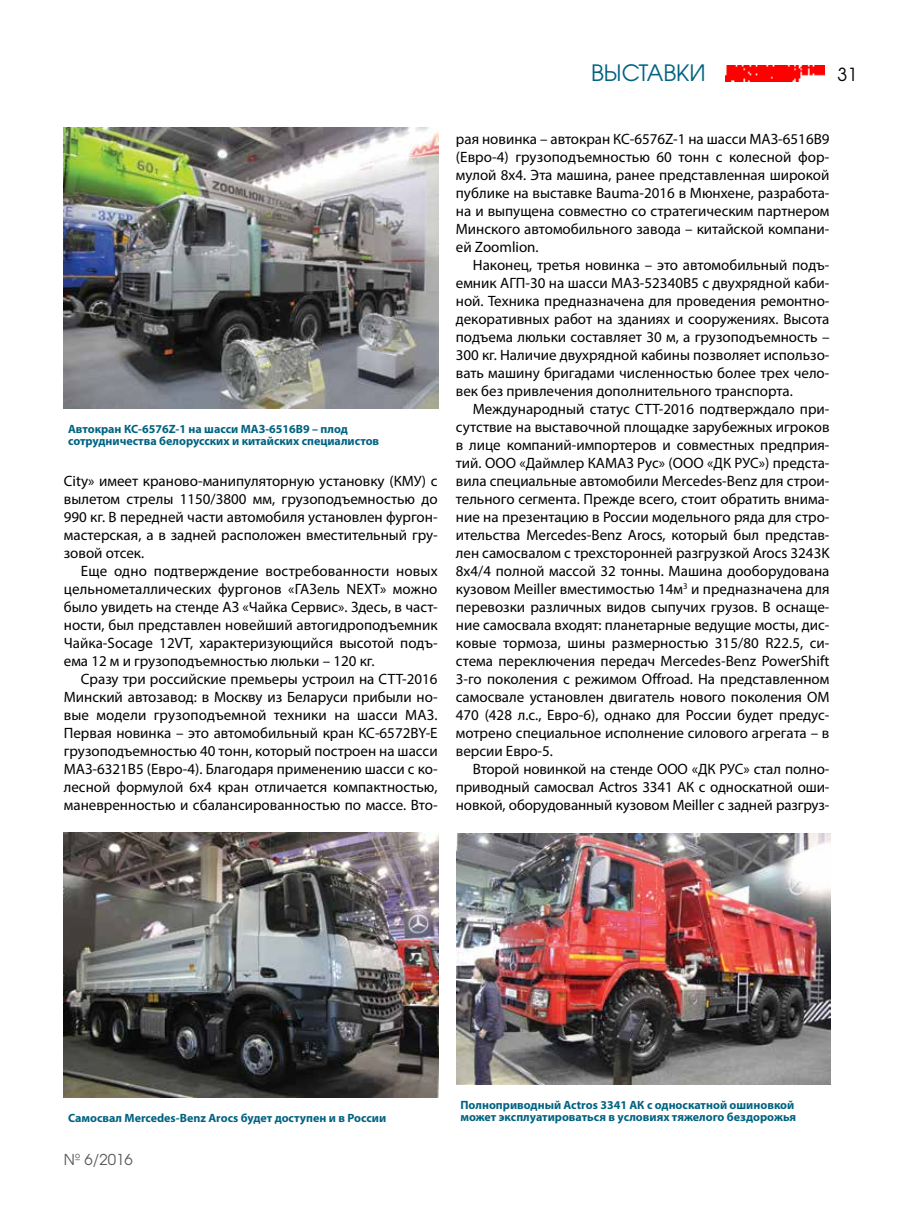
<style>
.page{position:relative;width:915px;height:1212px;background:#fff}
.page>*{position:absolute;margin:0;border:0;box-sizing:border-box;transform-origin:0 0}
.t1{font:22.5px "AG Avalanche C";color:#006382}
.t2{font:18px "AG Avalanche C";color:#000}
.t3{font:15px/18px "Myriad Pro";color:#000;text-align:justify}
.t4{font:15px "AG Avalanche C";color:#58595b}
.t5{font:700 12px/12px "Myriad Pro";color:#006382}
</style>
<div class="page">
<img style="left:725px;top:65px;width:99px;height:17px">
<img style="left:64px;top:128px;width:374px;height:280px">
<img style="left:64px;top:832px;width:374px;height:265px">
<img style="left:456px;top:833px;width:374px;height:251px">
<h1 class="t1" style="left:590px;top:59px;width:116px">ВЫСТАВКИ</h1>
<p class="t2" style="left:837px;top:63px;width:21px">31</p>
<p class="t5" style="left:68px;top:422px;width:312px">Автокран КС-6576Z-1 на шасси МАЗ-6516B9 – плод сотрудничества белорусских и китайских специалистов</p>
<p class="t3" style="left:64px;top:472px;width:375px">City» имеет краново-манипуляторную установку (КМУ) с вылетом стрелы 1150/3800 мм, грузоподъемностью до 990 кг. В передней части автомобиля установлен фургон&shy;мастерская, а в задней расположен вместительный гру&shy;зовой отсек.</p>
<p class="t3" style="left:64px;top:562px;width:375px;text-indent:17px">Еще одно подтверждение востребованности новых цельнометаллических фургонов «ГАЗель NEXT» можно было увидеть на стенде АЗ «Чайка Сервис». Здесь, в част&shy;ности, был представлен новейший автогидроподъемник Чайка-Socage 12VT, характеризующийся высотой подъ&shy;ема 12 м и грузоподъемностью люльки – 120 кг.</p>
<p class="t3" style="left:64px;top:670px;width:375px;text-indent:17px">Сразу три российские премьеры устроил на СТТ-2016<br>Минский автозавод: в Москву из Беларуси прибыли но&shy;вые модели грузоподъемной техники на шасси МАЗ.<br>Первая новинка – это автомобильный кран КС-6572BY-Е грузоподъемностью 40 тонн, который построен на шасси МАЗ-6321В5 (Евро-4). Благодаря применению шасси с ко&shy;лесной формулой 6х4 кран отличается компактностью, маневренностью и сбалансированностью по массе. Вто-</p>
<p class="t3" style="left:455px;top:130px;width:375px">рая новинка – автокран КС-6576Z-1 на шасси МАЗ-6516B9 (Евро-4) грузоподъемностью 60 тонн с колесной фор&shy;мулой 8х4. Эта машина, ранее представленная широкой публике на выставке Bauma-2016 в Мюнхене, разработа&shy;на и выпущена совместно со стратегическим партнером Минского автомобильного завода – китайской компани&shy;ей Zoomlion.</p>
<p class="t3" style="left:455px;top:256px;width:375px;text-indent:17px">Наконец, третья новинка – это автомобильный подъ&shy;емник АГП-30 на шасси МАЗ-52340В5 c двухрядной каби&shy;ной. Техника предназначена для проведения ремонтно&shy;декоративных работ на зданиях и сооружениях. Высота подъема люльки составляет 30 м, а грузоподъемность – 300 кг. Наличие двухрядной кабины позволяет использо&shy;вать машину бригадами численностью более трех чело&shy;век без привлечения дополнительного транспорта.</p>
<p class="t3" style="left:455px;top:400px;width:375px;text-indent:17px">Международный статус СТТ-2016 подтверждало при&shy;сутствие на выставочной площадке зарубежных игроков в лице компаний-импортеров и совместных предприя&shy;тий. ООО «Даймлер КАМАЗ Рус» (ООО «ДК РУС») предста&shy;вила специальные автомобили Mercedes-Benz для строи&shy;тельного сегмента. Прежде всего, стоит обратить внима&shy;ние на презентацию в России модельного ряда для стро&shy;ительства Mercedes-Benz Arocs, который был представ&shy;лен самосвалом с трехсторонней разгрузкой Arocs 3243K 8х4/4 полной массой 32 тонны. Машина дооборудована кузовом Meiller вместимостью 14м<sup>3</sup> и предназначена для перевозки различных видов сыпучих грузов. В оснаще&shy;ние самосвала входят: планетарные ведущие мосты, дис&shy;ковые тормоза, шины размерностью 315/80 R22.5, си&shy;стема переключения передач Mercedes-Benz PowerShift 3-го поколения с режимом Offroad. На представленном самосвале установлен двигатель нового поколения ОМ 470 (428 л.с., Евро-6), однако для России будет предус&shy;мотрено специальное исполнение силового агрегата – в версии Евро-5.</p>
<p class="t3" style="left:455px;top:760px;width:375px;text-indent:17px">Второй новинкой на стенде ООО «ДК РУС» стал полно&shy;приводный самосвал Actros 3341 АК с односкатной оши&shy;новкой, оборудованный кузовом Meiller c задней разгруз-</p>
<p class="t5" style="left:68px;top:1111px;width:319px">Самосвал Mercedes-Benz Arocs будет доступен и в России</p>
<p class="t4" style="left:64px;top:1150px;width:70px">№ 6/2016</p>
<p class="t5" style="left:460px;top:1098px;width:337px">Полноприводный Actros 3341 АК с односкатной ошиновкой может эксплуатироваться в условиях тяжелого бездорожья</p>
</div>
